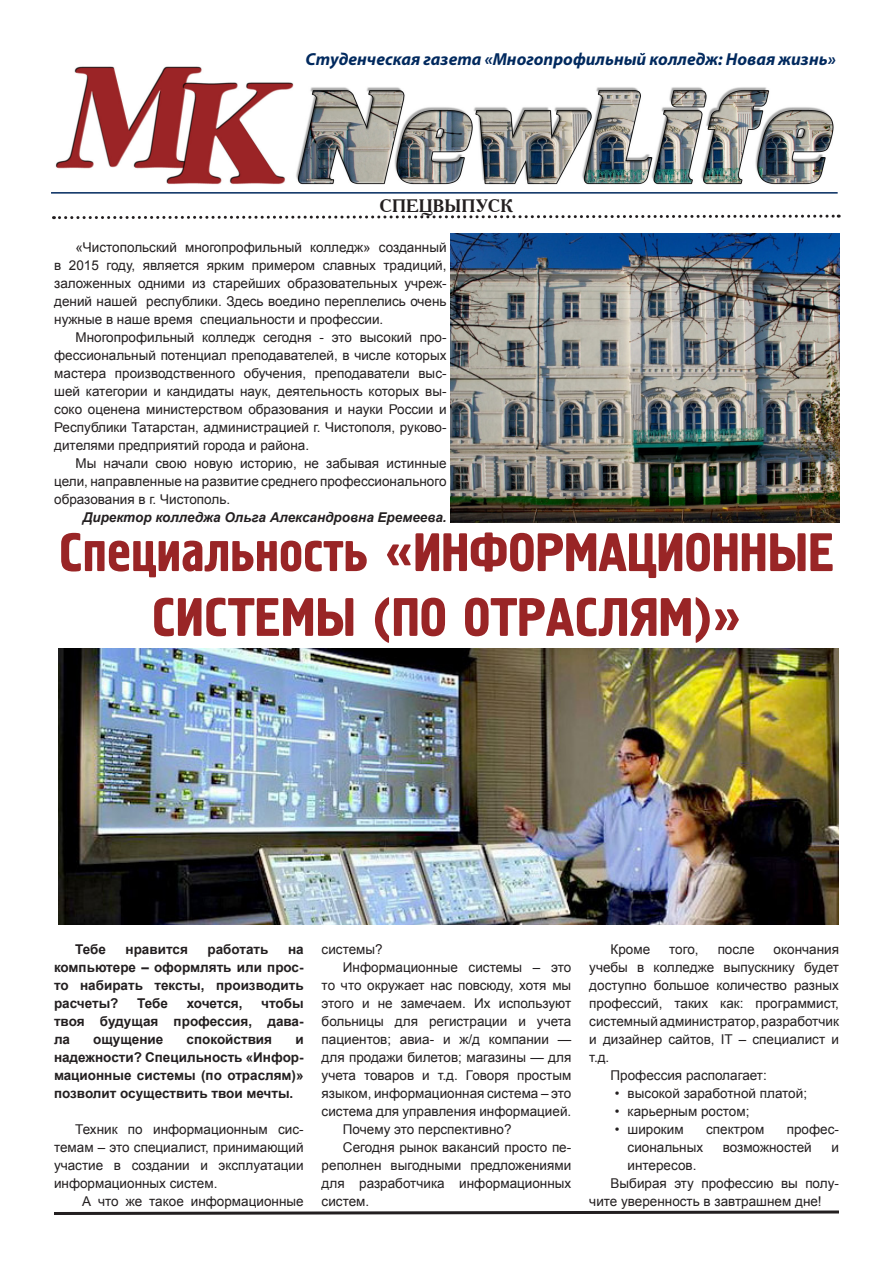
<style>
.page{position:relative;width:893px;height:1263px;background:#fff}
.page>*{position:absolute;margin:0;border:0;box-sizing:border-box;transform-origin:0 0}
.t1{font:54px/64.8px "Hermes";color:#992526;text-align:center}
.t2{font:700 18px "Academy";color:#231f20}
.t3{font:italic 700 17.4px "Myriad Pro";color:#01295e}
.t4{font:13.5px/18px "Arial";color:#231f20;text-align:justify}
.t5{font:700 13.5px/18px "Arial";color:#231f20;text-align:justify}
.t6{font:italic 700 13.5px "Arial";color:#231f20}
</style>
<div class="page">
<img style="left:55px;top:66px;width:779px;height:119px">
<hr style="left:51px;top:192px;width:787px;height:2px;background:#01295e">
<svg style="left:53px;top:214px;width:786px;height:6px"></svg>
<img style="left:451px;top:234px;width:389px;height:288px">
<img style="left:58px;top:649px;width:781px;height:276px">
<svg style="left:54px;top:1210px;width:785px;height:5px"></svg>
<p class="t3" style="left:306px;top:48px;width:531px">Студенческая газета «Многопрофильный колледж: Новая жизнь»</p>
<h2 class="t2" style="left:379px;top:194px;width:136px">Спецвыпуск</h2>
<p class="t4" style="left:54px;top:238px;width:394px;text-indent:21px">«Чистопольский многопрофильный колледж» созданный в 2015 году, является ярким примером славных традиций, заложенных одними из старейших образовательных учреж&shy;дений нашей республики. Здесь воедино переплелись очень нужные в наше время специальности и профессии.</p>
<p class="t4" style="left:54px;top:328px;width:394px;text-indent:21px">Многопрофильный колледж сегодня - это высокий про&shy;фессиональный потенциал преподавателей, в числе которых мастера производственного обучения, преподаватели выс&shy;шей категории и кандидаты наук, деятельность которых вы&shy;соко оценена министерством образования и науки России и Республики Татарстан, администрацией г. Чистополя, руково&shy;дителями предприятий города и района.</p>
<p class="t4" style="left:54px;top:454px;width:394px;text-indent:21px">Мы начали свою новую историю, не забывая истинные цели, направленные на развитие среднего профессионального образования в г. Чистополь.</p>
<p class="t6" style="left:83px;top:508px;width:365px">Директор колледжа Ольга Александровна Еремеева.</p>
<h1 class="t1" style="left:58px;top:522px;width:777px">Специальность «Информационные системы (по отраслям)»</h1>
<p class="t5" style="left:75px;top:941px;width:32px">Тебе</p>
<p class="t5" style="left:126px;top:941px;width:64px">нравится</p>
<p class="t5" style="left:207px;top:941px;width:63px">работать</p>
<p class="t5" style="left:54px;top:941px;width:251px;text-indent:234px">на компьютере – оформлять или прос&shy;то набирать тексты, производить расчеты?</p>
<p class="t5" style="left:54px;top:995px;width:251px;text-indent:207px">чтобы твоя будущая профессия, дава&shy;ла</p>
<p class="t5" style="left:137px;top:995px;width:32px">Тебе</p>
<p class="t5" style="left:187px;top:995px;width:57px">хочется,</p>
<p class="t5" style="left:93px;top:1031px;width:72px">ощущение</p>
<p class="t5" style="left:187px;top:1031px;width:87px">спокойствия</p>
<p class="t5" style="left:54px;top:1031px;width:251px;text-indent:241px">и надежности? Специльность «Инфор&shy;мационные системы (по отраслям)» позволит осуществить твои мечты.</p>
<p class="t4" style="left:54px;top:1120px;width:251px;text-indent:21px">Техник по информационным сис&shy;темам – это специалист, принимающий участие в создании и эксплуатации информационных систем.</p>
<p class="t4" style="left:82px;top:1192px;width:223px">А что же такое информационные</p>
<p class="t4" style="left:322px;top:940px;width:63px">системы?</p>
<p class="t4" style="left:343px;top:958px;width:230px">Информационные системы – это</p>
<p class="t4" style="left:322px;top:976px;width:251px">то что окружает нас повсюду, хотя мы</p>
<p class="t4" style="left:322px;top:994px;width:251px">этого и не замечаем. Их используют</p>
<p class="t4" style="left:322px;top:1012px;width:251px">больницы для регистрации и учета</p>
<p class="t4" style="left:322px;top:1030px;width:251px">пациентов; авиа- и ж/д компании —</p>
<p class="t4" style="left:322px;top:1048px;width:251px">для продажи билетов; магазины — для</p>
<p class="t4" style="left:322px;top:1066px;width:251px">учета товаров и т.д. Говоря простым</p>
<p class="t4" style="left:322px;top:1084px;width:251px">языком, информационная система – это</p>
<p class="t4" style="left:322px;top:1102px;width:251px">система для управления информацией.</p>
<p class="t4" style="left:343px;top:1120px;width:170px">Почему это перспективно?</p>
<p class="t4" style="left:343px;top:1138px;width:230px">Сегодня рынок вакансий просто пе-</p>
<p class="t4" style="left:322px;top:1156px;width:251px">реполнен выгодными предложениями</p>
<p class="t4" style="left:322px;top:1174px;width:251px">для разработчика информационных</p>
<p class="t4" style="left:322px;top:1192px;width:49px">систем.</p>
<p class="t4" style="left:611px;top:940px;width:41px">Кроме</p>
<p class="t4" style="left:669px;top:940px;width:31px">того,</p>
<p class="t4" style="left:718px;top:940px;width:38px">после</p>
<p class="t4" style="left:774px;top:940px;width:67px">окончания</p>
<p class="t4" style="left:589px;top:958px;width:251px">учебы в колледже выпускнику будет</p>
<p class="t4" style="left:589px;top:976px;width:251px">доступно большое количество разных</p>
<p class="t4" style="left:589px;top:994px;width:251px">профессий, таких как: программист,</p>
<p class="t4" style="left:589px;top:1012px;width:251px">системный администратор, разработчик</p>
<p class="t4" style="left:589px;top:1030px;width:251px">и дизайнер сайтов, IT – специалист и</p>
<p class="t4" style="left:589px;top:1048px;width:22px">т.д.</p>
<p class="t4" style="left:611px;top:1066px;width:158px">Профессия располагает:</p>
<p class="t4" style="left:615px;top:1084px;width:194px">• высокой заработной платой;</p>
<p class="t4" style="left:615px;top:1102px;width:136px">• карьерным ростом;</p>
<p class="t4" style="left:615px;top:1120px;width:70px">• широким</p>
<p class="t4" style="left:706px;top:1120px;width:60px">спектром</p>
<p class="t4" style="left:787px;top:1120px;width:54px">профес-</p>
<p class="t4" style="left:628px;top:1138px;width:77px">сиональных</p>
<p class="t4" style="left:723px;top:1138px;width:91px">возможностей</p>
<p class="t4" style="left:831px;top:1138px;width:9px">и</p>
<p class="t4" style="left:628px;top:1156px;width:70px">интересов.</p>
<p class="t4" style="left:611px;top:1174px;width:230px">Выбирая эту профессию вы полу-</p>
<p class="t4" style="left:589px;top:1192px;width:234px">чите уверенность в завтрашнем дне!</p>
</div>
